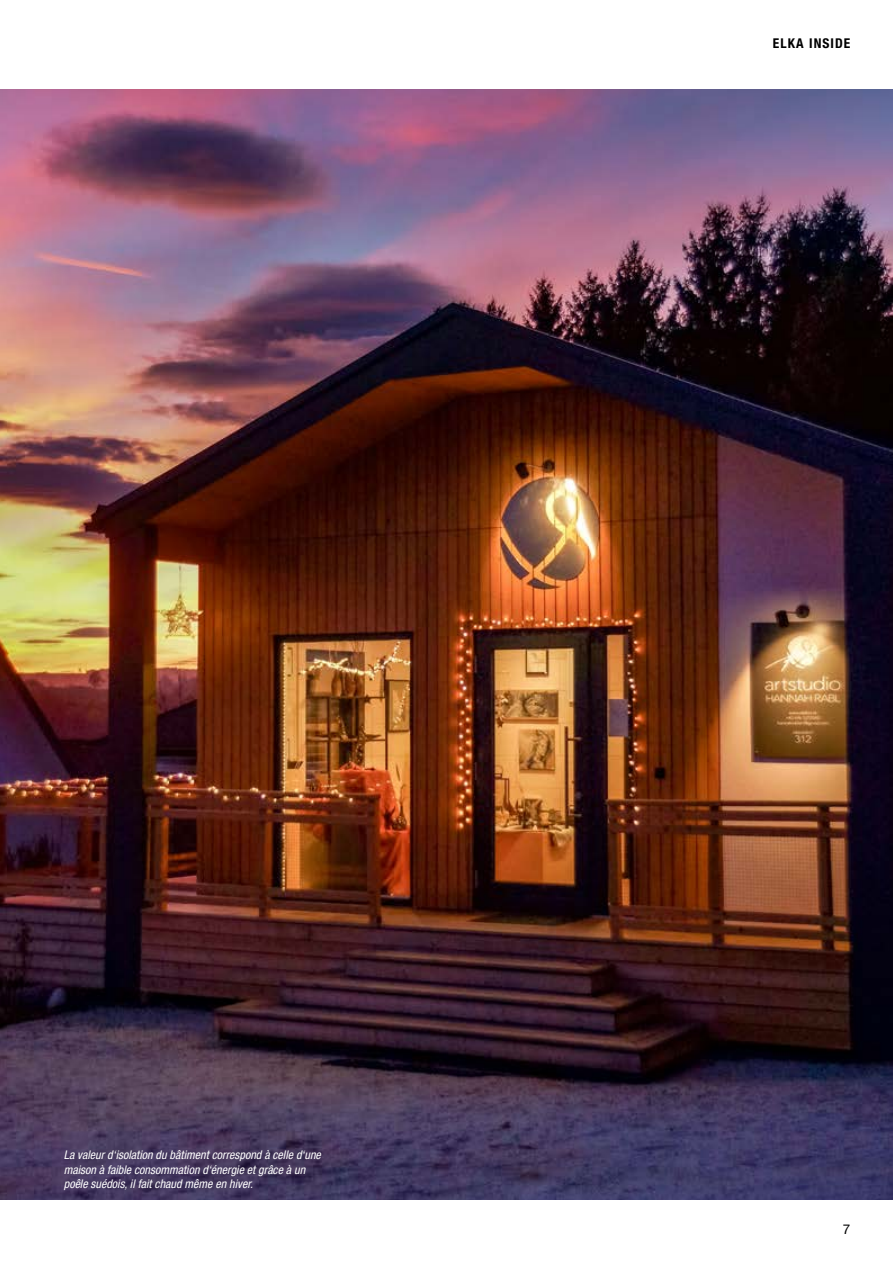
<style>
.page{position:relative;width:893px;height:1263px;background:#fff}
.page>*{position:absolute;margin:0;border:0;box-sizing:border-box;transform-origin:0 0}
.t1{font:700 condensed 13.5px "Helvetica Neue LT Pro";letter-spacing:.08em;color:#000}
.t2{font:13.5px "Helvetica Neue LT Pro";color:#000}
.t3{font:italic condensed 12px/14.4px "Helvetica Neue LT Pro";color:#fff}
</style>
<div class="page">
<img style="left:0;top:89px;width:893px;height:1110px">
<p class="t3" style="left:64px;top:1148px;width:259px">La valeur d‘isolation du bâtiment correspond à celle d‘une maison à faible consommation d‘énergie et grâce à un poêle suédois, il fait chaud même en hiver.</p>
<p class="t1" style="left:773px;top:35px;width:79px">ELKA INSIDE</p>
<p class="t2" style="left:843px;top:1221px;width:9px">7</p>
</div>
